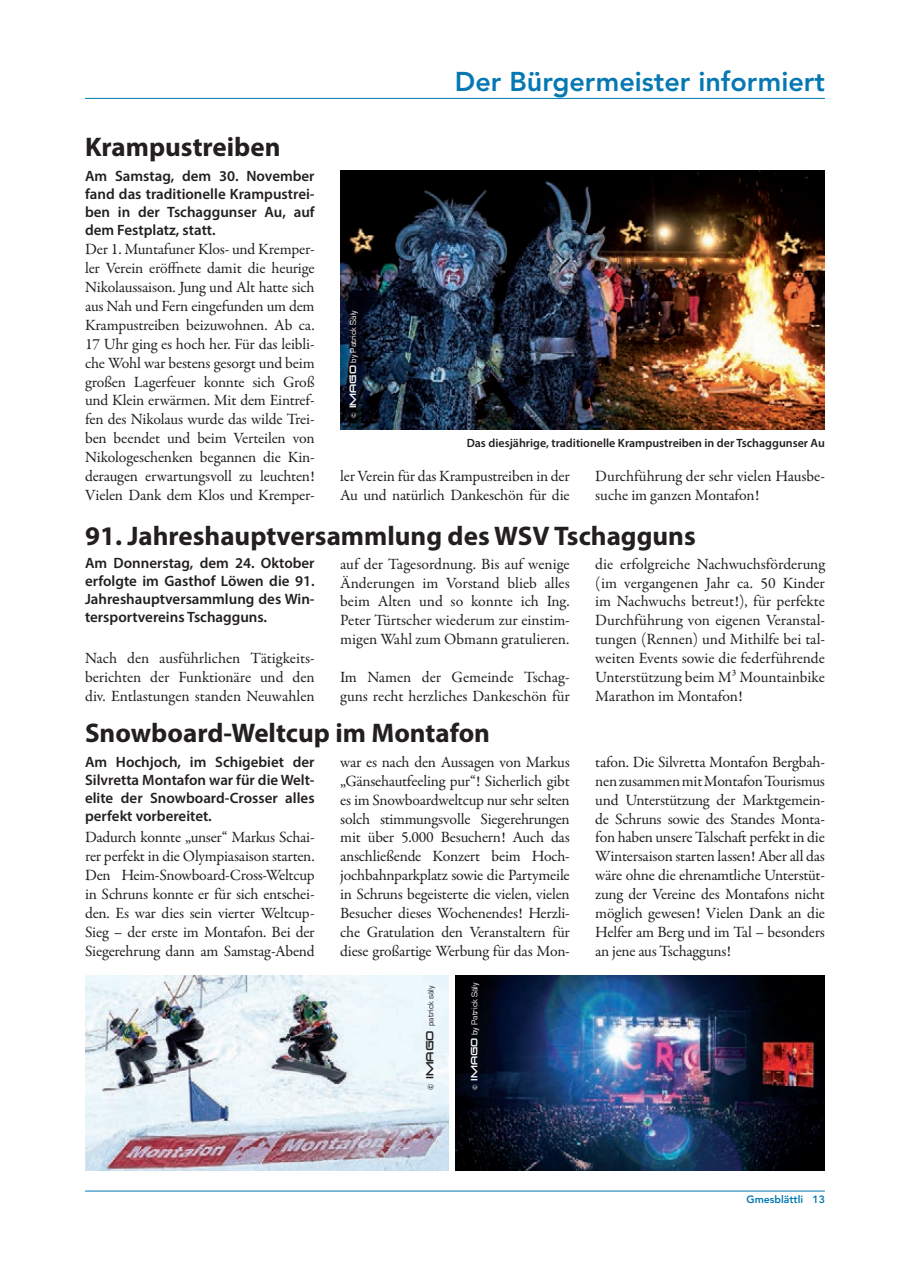
<style>
.page{position:relative;width:910px;height:1280px;background:#fff}
.page>*{position:absolute;margin:0;border:0;box-sizing:border-box;transform-origin:0 0}
.Headline{font:700 27px "Myriad Pro";color:#231f20}
.Laufender_Text{font:800 27px "Avenir";color:#0578b3}
.Laufender_Text-2{font:15.75px/18.9px "Garamond Premr Pro";letter-spacing:-.01em;color:#231f20;text-align:justify}
.Vorspann{font:600 15px/18px "Myriad Pro";color:#231f20;text-align:justify}
.Bildtext_rechtsbündi{font:600 12px "Myriad Pro";color:#231f20}
.t1{font:800 10.5px "Avenir";color:#0578b3}
.t2{font:8.7px "Eurostile";color:#fff}
.t3{font:8.55px "Eurostile";color:#231f20}
.s1{font-family:"Venus Rising"}
.s2{font-family:"Venus Rising";font-size:9.9px}
</style>
<div class="page">
<hr style="left:85px;top:98px;width:740px;height:1px;background:#0578b3">
<hr style="left:85px;top:1191px;width:740px;height:1px;background:#0578b3">
<img style="left:340px;top:170px;width:485px;height:259px">
<img style="left:85px;top:975px;width:364px;height:195px">
<img style="left:455px;top:975px;width:370px;height:195px">
<p class="Headline" style="left:85px;top:130px;width:197px">Krampustreiben</p>
<p class="Vorspann" style="left:85px;top:167px;width:231px">Am Samstag, dem 30. November fand das traditionelle Krampustrei&shy;ben in der Tschaggunser Au, auf dem Festplatz, statt.</p>
<p class="Laufender_Text-2" style="left:85px;top:240px;width:231px">Der 1. Muntafuner Klos- und Kremper&shy;ler Verein eröffnete damit die heurige Nikolaussaison. Jung und Alt hatte sich aus Nah und Fern eingefunden um dem Krampustreiben beizuwohnen. Ab ca.<br>17 Uhr ging es hoch her. Für das leibli&shy;che Wohl war bestens gesorgt und beim großen Lagerfeuer konnte sich Groß und Klein erwärmen. Mit dem Eintref&shy;fen des Nikolaus wurde das wilde Trei&shy;ben beendet und beim Verteilen von Nikologeschenken begannen die Kin&shy;deraugen erwartungsvoll zu leuchten!<br>Vielen Dank dem Klos und Kremper-</p>
<p class="t2" style="left:349px;top:418px;width:109px;rotate:-90deg"><span class="s1">© imago</span> by Patrick Säly</p>
<p class="Laufender_Text" style="left:455px;top:65px;width:371px">Der Bürgermeister informiert</p>
<p class="Bildtext_rechtsbündi" style="left:467px;top:435px;width:360px">Das diesjährige, traditionelle Krampustreiben in der Tschaggunser Au</p>
<p class="Laufender_Text-2" style="left:340px;top:467px;width:231px">ler Verein für das Krampustreiben in der<br>Au und natürlich Dankeschön für die</p>
<p class="Laufender_Text-2" style="left:595px;top:467px;width:231px">Durchführung der sehr vielen Hausbe&shy;suche im ganzen Montafon!</p>
<p class="Headline" style="left:85px;top:519px;width:612px">91. Jahreshauptversammlung des WSV Tschagguns</p>
<p class="Vorspann" style="left:85px;top:554px;width:231px">Am Donnerstag, dem 24. Oktober erfolgte im Gasthof Löwen die 91.<br>Jahreshauptversammlung des Win&shy;tersportvereins Tschagguns.</p>
<p class="Laufender_Text-2" style="left:85px;top:649px;width:231px">Nach den ausführlichen Tätigkeits&shy;berichten der Funktionäre und den div. Entlastungen standen Neuwahlen</p>
<p class="Laufender_Text-2" style="left:340px;top:555px;width:231px">auf der Tagesordnung. Bis auf wenige Änderungen im Vorstand blieb alles beim Alten und so konnte ich Ing.<br>Peter Türtscher wiederum zur einstim&shy;migen Wahl zum Obmann gratulieren.</p>
<p class="Laufender_Text-2" style="left:340px;top:668px;width:231px">Im Namen der Gemeinde Tschag&shy;guns recht herzliches Dankeschön für</p>
<p class="Headline" style="left:85px;top:715px;width:407px">Snowboard-Weltcup im Montafon</p>
<p class="Laufender_Text-2" style="left:595px;top:555px;width:231px">die erfolgreiche Nachwuchsförderung (im vergangenen Jahr ca. 50 Kinder im Nachwuchs betreut!), für perfekte Durchführung von eigenen Veranstal&shy;tungen (Rennen) und Mithilfe bei tal&shy;weiten Events sowie die federführende Unterstützung beim M³ Mountainbike Marathon im Montafon!</p>
<p class="Vorspann" style="left:85px;top:752px;width:231px">Am Hochjoch, im Schigebiet der Silvretta Montafon war für die Welt&shy;elite der Snowboard-Crosser alles perfekt vorbereitet.</p>
<p class="Laufender_Text-2" style="left:85px;top:828px;width:231px">Dadurch konnte „unser“ Markus Schai&shy;rer perfekt in die Olympiasaison starten.<br>Den Heim-Snowboard-Cross-Weltcup in Schruns konnte er für sich entschei&shy;den. Es war dies sein vierter Weltcup-Sieg – der erste im Montafon. Bei der Siegerehrung dann am Samstag-Abend</p>
<p class="Laufender_Text-2" style="left:340px;top:753px;width:231px">war es nach den Aussagen von Markus „Gänsehautfeeling pur“! Sicherlich gibt es im Snowboardweltcup nur sehr selten solch stimmungsvolle Siegerehrungen mit über 5.000 Besuchern! Auch das anschließende Konzert beim Hoch&shy;jochbahnparkplatz sowie die Partymeile in Schruns begeisterte die vielen, vielen Besucher dieses Wochenendes! Herzli&shy;che Gratulation den Veranstaltern für diese großartige Werbung für das Mon-</p>
<p class="Laufender_Text-2" style="left:595px;top:753px;width:231px">tafon. Die Silvretta Montafon Bergbah&shy;nen zusammen mit Montafon Tourismus und Unterstützung der Marktgemein&shy;de Schruns sowie des Standes Monta&shy;fon haben unsere Talschaft perfekt in die Wintersaison starten lassen! Aber all das wäre ohne die ehrenamtliche Unterstüt&shy;zung der Vereine des Montafons nicht möglich gewesen! Vielen Dank an die Helfer am Berg und im Tal – besonders an jene aus Tschagguns!</p>
<p class="t2" style="left:470px;top:1090px;width:109px;rotate:-90deg"><span class="s1">© imago</span> by Patrick Säly</p>
<p class="t3" style="left:426px;top:1090px;width:105px;rotate:-90deg"><span class="s2">© imago</span> patrick säly</p>
<p class="t1" style="left:747px;top:1193px;width:80px">Gmesblättli 13</p>
</div>
